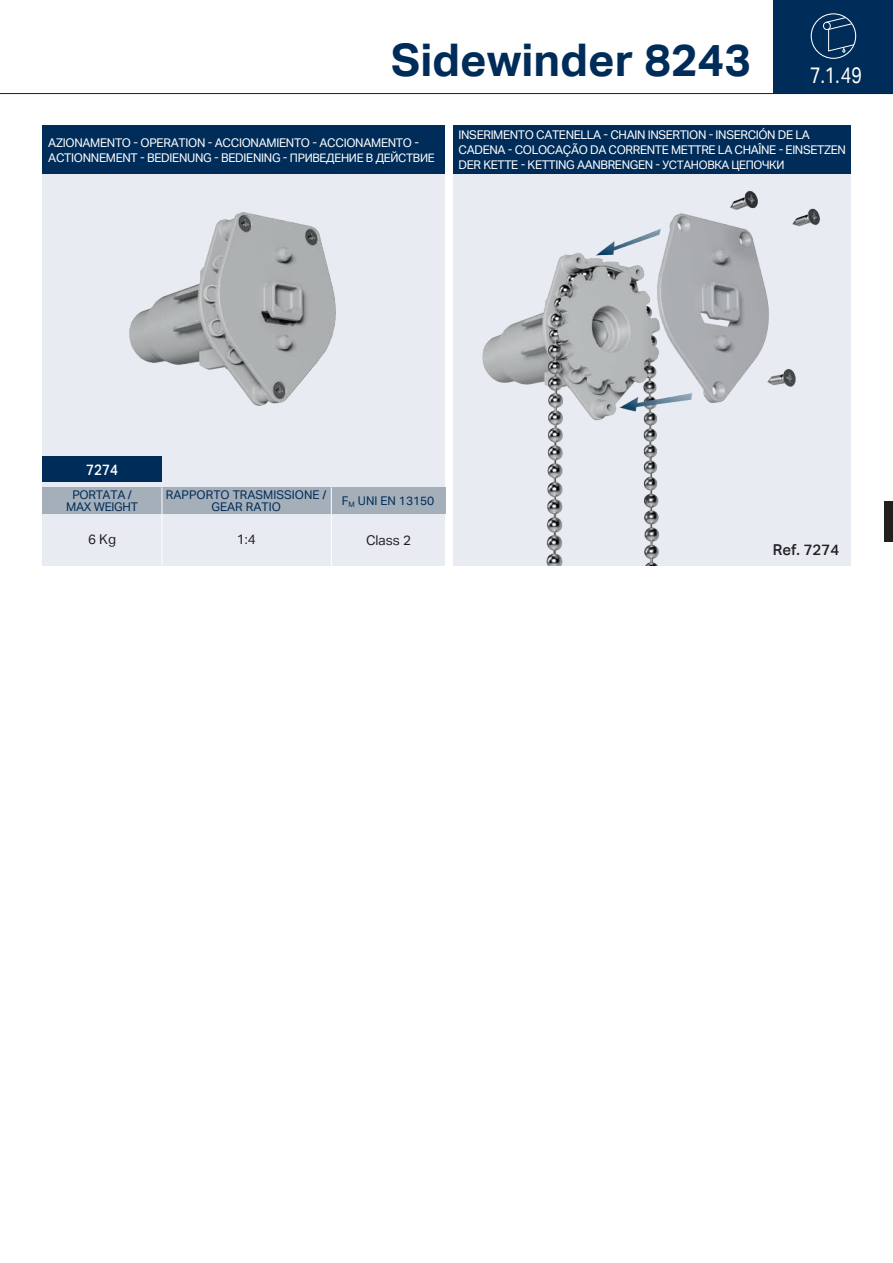
<style>
.page{position:relative;width:893px;height:1263px;background:#fff}
.page>*{position:absolute;margin:0;border:0;box-sizing:border-box;transform-origin:0 0}
.t1{font:700 45px "Aktiv Grotesk";color:#002c59}
.t2{font:22.5px "Aktiv Grotesk";color:#fff;scale:.8 1}
.t3{font:500 15px "Aktiv Grotesk";color:#231f20}
.t4{font:500 15px "Aktiv Grotesk";color:#fff;scale:.9 1}
.t5{font:13.5px "Aktiv Grotesk";color:#231f20}
.t6{font:12px/15px "Aktiv Grotesk";letter-spacing:-.03em;color:#fff}
.t7{font:12px/12px "Aktiv Grotesk";color:#002c59;text-align:center}
.t8{font:12px/12px "Aktiv Grotesk";letter-spacing:-.025em;color:#002c59;text-align:center}
.s1{font-size:11.7px}
</style>
<div class="page">
<div style="left:774px;top:0;width:119px;height:94px;background:#002c59"></div>
<div style="left:823px;top:22px;width:8px;height:8px;border:1px solid #fff;border-radius:50%"></div>
<svg style="left:826px;top:14px;width:30px;height:39px"></svg>
<div style="left:811px;top:13px;width:45px;height:46px;border:1px solid #fff;border-radius:50%"></div>
<div style="left:43px;top:173px;width:402px;height:393px;background:#e8ebf2"></div>
<img style="left:129px;top:213px;width:207px;height:193px">
<hr style="left:0;top:93px;width:893px;height:1px;background:#231f20">
<div style="left:43px;top:457px;width:119px;height:25px;background:#002c59"></div>
<div style="left:43px;top:487px;width:119px;height:27px;background:#a5afba"></div>
<div style="left:162px;top:487px;width:169px;height:27px;background:#a5afba"></div>
<div style="left:331px;top:487px;width:114px;height:27px;background:#a5afba"></div>
<div style="left:43px;top:125px;width:402px;height:49px;background:#002c59"></div>
<div style="left:453px;top:149px;width:397px;height:417px;background:#e8ebf2"></div>
<img style="left:482px;top:191px;width:338px;height:375px">
<div style="left:453px;top:125px;width:397px;height:49px;background:#002c59"></div>
<hr style="left:162px;top:487px;width:1px;height:79px;background:#fff">
<hr style="left:331px;top:487px;width:1px;height:79px;background:#fff">
<div style="left:884px;top:502px;width:9px;height:40px;background:#231f20"></div>
<h1 class="t1" style="left:391px;top:34px;width:361px">Sidewinder 8243</h1>
<h2 class="t2" style="left:810px;top:63px;width:67px">7.1.49</h2>
<p class="t6" style="left:48px;top:135px;width:388px">AZIONAMENTO - OPERATION - ACCIONAMIENTO - ACCIONAMENTO -<br>ACTIONNEMENT - BEDIENUNG - BEDIENING - <span class="s1">ПРИВЕДЕНИЕ В ДЕЙСТВИЕ</span></p>
<p class="t6" style="left:459px;top:128px;width:389px">INSERIMENTO CATENELLA - CHAIN INSERTION - INSERCIÓN DE LA<br>CADENA - COLOCAÇÃO DA CORRENTE METTRE LA CHAÎNE - EINSETZEN<br>DER KETTE - KETTING AANBRENGEN - <span class="s1">УСТАНОВКА ЦЕПОЧКИ</span></p>
<p class="t4" style="left:86px;top:461px;width:37px">7274</p>
<p class="t8" style="left:66px;top:489px;width:73px">PORTATA /<br>MAX WEIGHT</p>
<p class="t7" style="left:166px;top:489px;width:162px">RAPPORTO TRASMISSIONE /<br>GEAR RATIO</p>
<p class="t7" style="left:342px;top:495px;width:94px">F<sub>M</sub> UNI EN 13150</p>
<p class="t5" style="left:88px;top:532px;width:30px">6 Kg</p>
<p class="t5" style="left:237px;top:531px;width:21px">1:4</p>
<p class="t5" style="left:366px;top:532px;width:47px">Class 2</p>
<p class="t3" style="left:773px;top:541px;width:68px">Ref. 7274</p>
</div>
